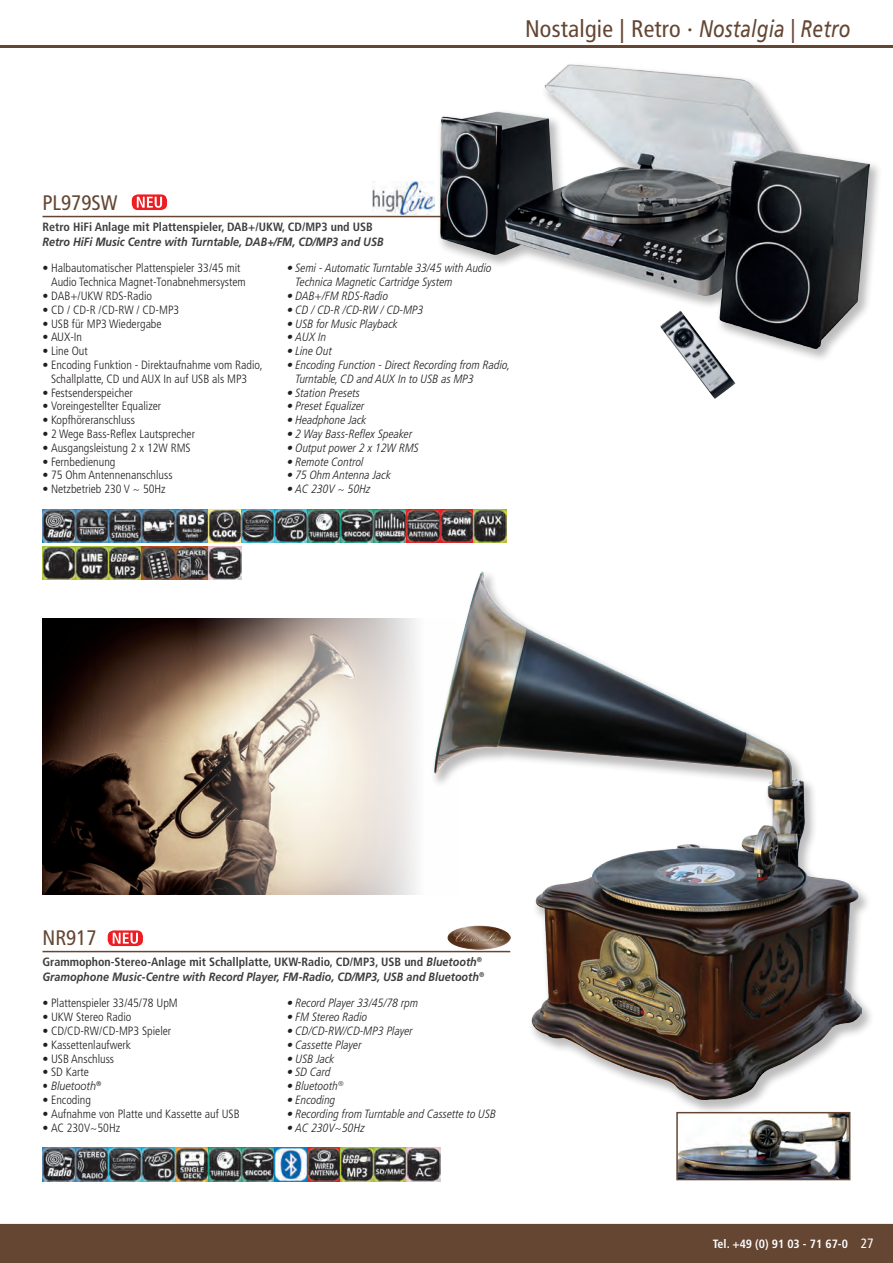
<style>
.page{position:relative;width:893px;height:1263px;background:#fff}
.page>*{position:absolute;margin:0;border:0;box-sizing:border-box;transform-origin:0 0}
.t1{font:condensed 24px "Frutiger LT";letter-spacing:.01em;color:#644633}
.G_ArtNr{font:condensed 21px "Frutiger LT";color:#644633}
.t2{font:300 condensed 12px/13.8px "Frutiger LT";color:#231f20}
.t3{font:italic 300 condensed 12px/13.8px "Frutiger LT Pro";color:#231f20}
.G_BeschDE{font:700 condensed 12px "Frutiger LT";color:#3e3e3f}
.G_BeschGB{font:italic 700 12px "Frutiger LT";color:#3e3e3f;scale:.9 1}
.t4{font:700 condensed 12px "Frutiger LT";color:#fff}
.t5{font:italic 300 12px "Frutiger LT";color:#231f20;scale:.9 1}
.s1{font-style:italic;font-stretch:normal}
.s2{font-weight:400;font-size:13.5px}
</style>
<div class="page">
<div style="left:0;top:1224px;width:893px;height:39px;background:#644633"></div>
<hr style="left:0;top:46px;width:893px;height:2px;background:#644633">
<hr style="left:43px;top:216px;width:467px;height:1px;background:#644633">
<img style="left:43px;top:509px;width:463px;height:34px">
<img style="left:43px;top:546px;width:198px;height:33px">
<hr style="left:43px;top:951px;width:467px;height:1px;background:#644633">
<img style="left:43px;top:1148px;width:397px;height:33px">
<img style="left:372px;top:181px;width:63px;height:33px">
<img style="left:43px;top:618px;width:373px;height:277px">
<svg style="left:132px;top:194px;width:35px;height:16px"></svg>
<svg style="left:137px;top:197px;width:25px;height:11px"></svg>
<svg style="left:108px;top:930px;width:35px;height:16px"></svg>
<svg style="left:113px;top:933px;width:25px;height:11px"></svg>
<div style="left:436px;top:62px;width:446px;height:301px;background:#231f20;opacity:.3"></div>
<img style="left:441px;top:64px;width:428px;height:284px">
<div style="left:430px;top:570px;width:445px;height:545px;background:#231f20;opacity:.3"></div>
<img style="left:434px;top:572px;width:428px;height:527px">
<img style="left:679px;top:1115px;width:168px;height:62px">
<div style="left:676px;top:1112px;width:174px;height:68px;border:2px solid #644633"></div>
<img style="left:660px;top:311px;width:75px;height:88px">
<h1 class="t1" style="left:525px;top:14px;width:327px">Nostalgie | Retro · <span class="s1">Nostalgia | Retro</span></h1>
<p class="G_ArtNr" style="left:43px;top:191px;width:76px">PL979SW</p>
<p class="G_BeschDE" style="left:43px;top:219px;width:332px">Retro HiFi Anlage mit Plattenspieler, DAB+/UKW, CD/MP3 und USB</p>
<p class="G_BeschGB" style="left:43px;top:235px;width:381px">Retro HiFi Music Centre with Turntable, DAB+/FM, CD/MP3 and USB</p>
<p class="t2" style="left:51px;top:261px;width:196px;text-indent:-9px">• Halbautomatischer Plattenspieler 33/45 mit<br>Audio Technica Magnet-Tonabnehmersystem</p>
<p class="t2" style="left:43px;top:289px;width:111px">• DAB+/UKW RDS-Radio</p>
<p class="t2" style="left:43px;top:303px;width:138px">• CD / CD-R /CD-RW / CD-MP3</p>
<p class="t2" style="left:43px;top:317px;width:121px">• USB für MP3 Wiedergabe</p>
<p class="t2" style="left:43px;top:330px;width:41px">• AUX-In</p>
<p class="t2" style="left:43px;top:344px;width:47px">• Line Out</p>
<p class="t2" style="left:43px;top:358px;width:222px;text-align:center">• Encoding Funktion - Direktaufnahme vom Radio,<br>Schallplatte, CD und AUX In auf USB als MP3</p>
<p class="t2" style="left:43px;top:386px;width:92px">• Festsenderspeicher</p>
<p class="t2" style="left:43px;top:399px;width:120px">• Voreingestellter Equalizer</p>
<p class="t2" style="left:43px;top:413px;width:94px">• Kopfhöreranschluss</p>
<p class="t2" style="left:43px;top:427px;width:154px">• 2 Wege Bass-Reflex Lautsprecher</p>
<p class="t2" style="left:43px;top:441px;width:150px">• Ausgangsleistung 2 x 12W RMS</p>
<p class="t2" style="left:43px;top:455px;width:74px">• Fernbedienung</p>
<p class="t2" style="left:43px;top:468px;width:132px">• 75 Ohm Antennenanschluss</p>
<p class="t2" style="left:43px;top:482px;width:125px">• Netzbetrieb 230 V ~ 50Hz</p>
<p class="t3" style="left:296px;top:261px;width:198px;text-indent:-9px">• Semi - Automatic Turntable 33/45 with Audio<br>Technica Magnetic Cartridge System</p>
<p class="t3" style="left:287px;top:289px;width:103px">• DAB+/FM RDS-Radio</p>
<p class="t3" style="left:287px;top:303px;width:138px">• CD / CD-R /CD-RW / CD-MP3</p>
<p class="t3" style="left:287px;top:317px;width:112px">• USB for Music Playback</p>
<p class="t3" style="left:287px;top:330px;width:41px">• AUX In</p>
<p class="t3" style="left:287px;top:344px;width:46px">• Line Out</p>
<p class="t3" style="left:296px;top:358px;width:216px;text-indent:-9px">• Encoding Function - Direct Recording from Radio,<br>Turntable, CD and AUX In to USB as MP3</p>
<p class="t3" style="left:287px;top:386px;width:74px">• Station Presets</p>
<p class="t3" style="left:287px;top:399px;width:79px">• Preset Equalizer</p>
<p class="t3" style="left:287px;top:413px;width:81px">• Headphone Jack</p>
<p class="t3" style="left:287px;top:427px;width:127px">• 2 Way Bass-Reflex Speaker</p>
<p class="t3" style="left:287px;top:441px;width:133px">• Output power 2 x 12W RMS</p>
<p class="t3" style="left:287px;top:455px;width:78px">• Remote Control</p>
<p class="t3" style="left:287px;top:468px;width:106px">• 75 Ohm Antenna Jack</p>
<p class="t3" style="left:287px;top:482px;width:85px">• AC 230V ~ 50Hz</p>
<p class="G_ArtNr" style="left:43px;top:926px;width:55px">NR917</p>
<p class="G_BeschDE" style="left:43px;top:954px;width:441px">Grammophon-Stereo-Anlage mit Schallplatte, UKW-Radio, CD/MP3, USB und <span class="s1">Bluetooth</span><sup>®</sup></p>
<p class="G_BeschGB" style="left:43px;top:969px;width:492px">Gramophone Music-Centre with Record Player, FM-Radio, CD/MP3, USB and Bluetooth<sup>®</sup></p>
<p class="t2" style="left:43px;top:996px;width:137px">• Plattenspieler 33/45/78 UpM</p>
<p class="t2" style="left:43px;top:1010px;width:90px">• UKW Stereo Radio</p>
<p class="t2" style="left:43px;top:1024px;width:130px">• CD/CD-RW/CD-MP3 Spieler</p>
<p class="t2" style="left:43px;top:1038px;width:90px">• Kassettenlaufwerk</p>
<p class="t2" style="left:43px;top:1052px;width:73px">• USB Anschluss</p>
<p class="t2" style="left:43px;top:1065px;width:48px">• SD Karte</p>
<p class="t5" style="left:43px;top:1079px;width:67px">• Bluetooth<sup>®</sup></p>
<p class="t2" style="left:43px;top:1093px;width:50px">• Encoding</p>
<p class="t2" style="left:43px;top:1107px;width:199px">• Aufnahme von Platte und Kassette auf USB</p>
<p class="t2" style="left:43px;top:1121px;width:79px">• AC 230V~50Hz</p>
<p class="t3" style="left:287px;top:996px;width:133px">• Record Player 33/45/78 rpm</p>
<p class="t3" style="left:287px;top:1010px;width:82px">• FM Stereo Radio</p>
<p class="t3" style="left:287px;top:1024px;width:127px">• CD/CD-RW/CD-MP3 Player</p>
<p class="t3" style="left:287px;top:1038px;width:76px">• Cassette Player</p>
<p class="t3" style="left:287px;top:1052px;width:49px">• USB Jack</p>
<p class="t3" style="left:287px;top:1065px;width:45px">• SD Card</p>
<p class="t3" style="left:287px;top:1079px;width:58px">• Bluetooth<sup>®</sup></p>
<p class="t3" style="left:287px;top:1093px;width:50px">• Encoding</p>
<p class="t3" style="left:287px;top:1107px;width:211px">• Recording from Turntable and Cassette to USB</p>
<p class="t3" style="left:287px;top:1121px;width:79px">• AC 230V~50Hz</p>
<p class="t4" style="left:713px;top:1236px;width:162px">Tel. +49 (0) 91 03 - 71 67-0 <span class="s2">27</span></p>
</div>
